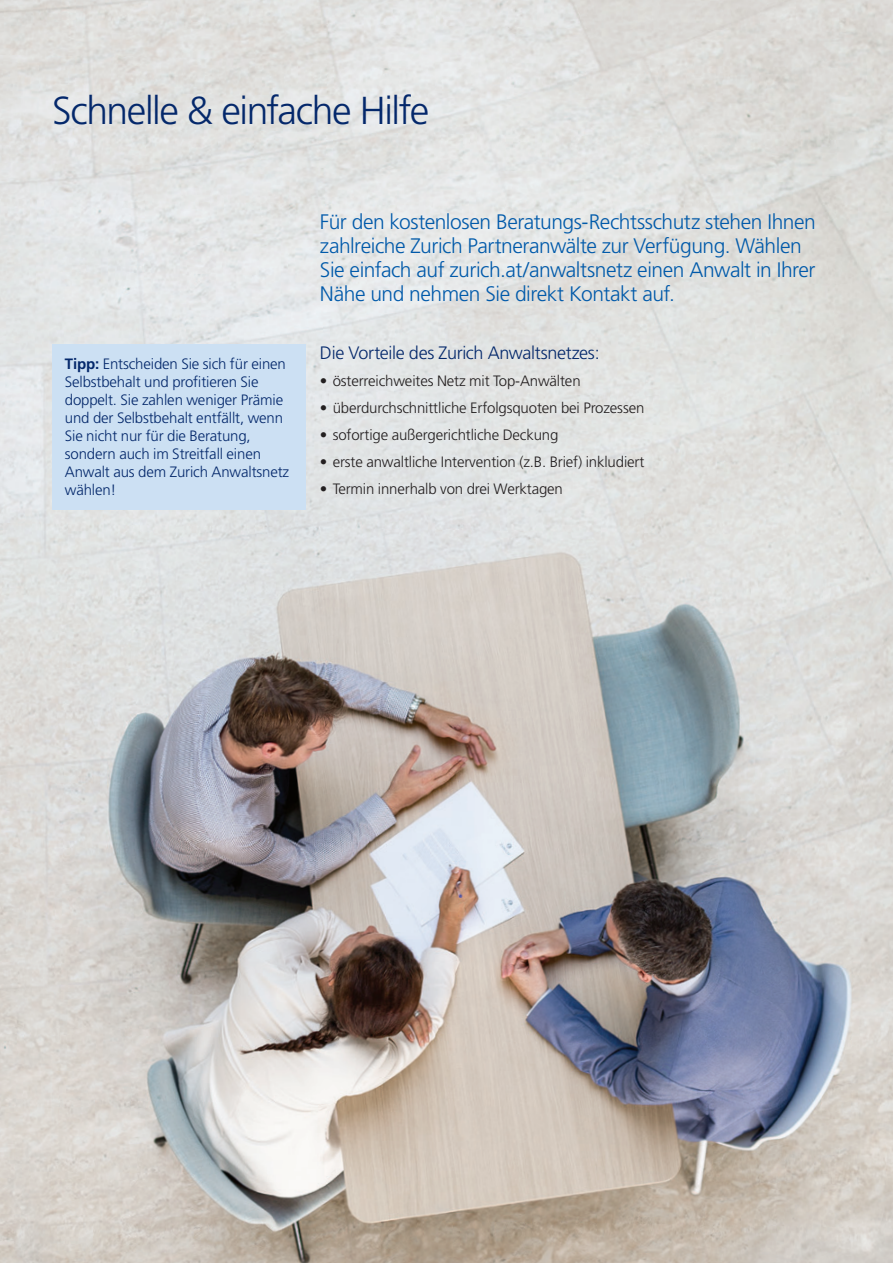
<style>
.page{position:relative;width:893px;height:1263px;background:#fff}
.page>*{position:absolute;margin:0;border:0;box-sizing:border-box;transform-origin:0 0}
.t1{font:300 39px "Frutiger";letter-spacing:-.035em;color:#04286b}
.t2{font:300 21px/24px "Frutiger";letter-spacing:-.025em;color:#015aaa}
.t3{font:300 18px "Frutiger";letter-spacing:-.02em;color:#04286b}
.t4{font:300 15px/18px "Frutiger";letter-spacing:-.01em;color:#04286b}
.t5{font:300 15px "Frutiger";letter-spacing:-.01em;color:#231f20}
.s1{font-weight:700}
</style>
<div class="page">
<img style="left:0;top:0;width:893px;height:1263px">
<div style="left:52px;top:344px;width:253px;height:166px;background:#cce0f3"></div>
<h1 class="t1" style="left:52px;top:89px;width:379px">Schnelle &amp; einfache Hilfe</h1>
<p class="t4" style="left:65px;top:355px;width:226px"><span class="s1">Tipp:</span> Entscheiden Sie sich für einen<br>Selbstbehalt und profitieren Sie doppelt. Sie zahlen weniger Prämie und der Selbstbehalt entfällt, wenn<br>Sie nicht nur für die Beratung, sondern auch im Streitfall einen<br>Anwalt aus dem Zurich Anwaltsnetz wählen!</p>
<h2 class="t2" style="left:320px;top:210px;width:497px">Für den kostenlosen Beratungs-Rechtsschutz stehen Ihnen zahlreiche Zurich Partneranwälte zur Verfügung. Wählen Sie einfach auf zurich.at/anwaltsnetz einen Anwalt in Ihrer Nähe und nehmen Sie direkt Kontakt auf.</h2>
<p class="t3" style="left:320px;top:342px;width:281px">Die Vorteile des Zurich Anwaltsnetzes:</p>
<p class="t5" style="left:320px;top:372px;width:262px">• österreichweites Netz mit Top-Anwälten</p>
<p class="t5" style="left:320px;top:399px;width:326px">• überdurchschnittliche Erfolgsquoten bei Prozessen</p>
<p class="t5" style="left:320px;top:426px;width:240px">• sofortige außergerichtliche Deckung</p>
<p class="t5" style="left:320px;top:453px;width:326px">• erste anwaltliche Intervention (z.B. Brief) inkludiert</p>
<p class="t5" style="left:320px;top:480px;width:244px">• Termin innerhalb von drei Werktagen</p>
</div>
